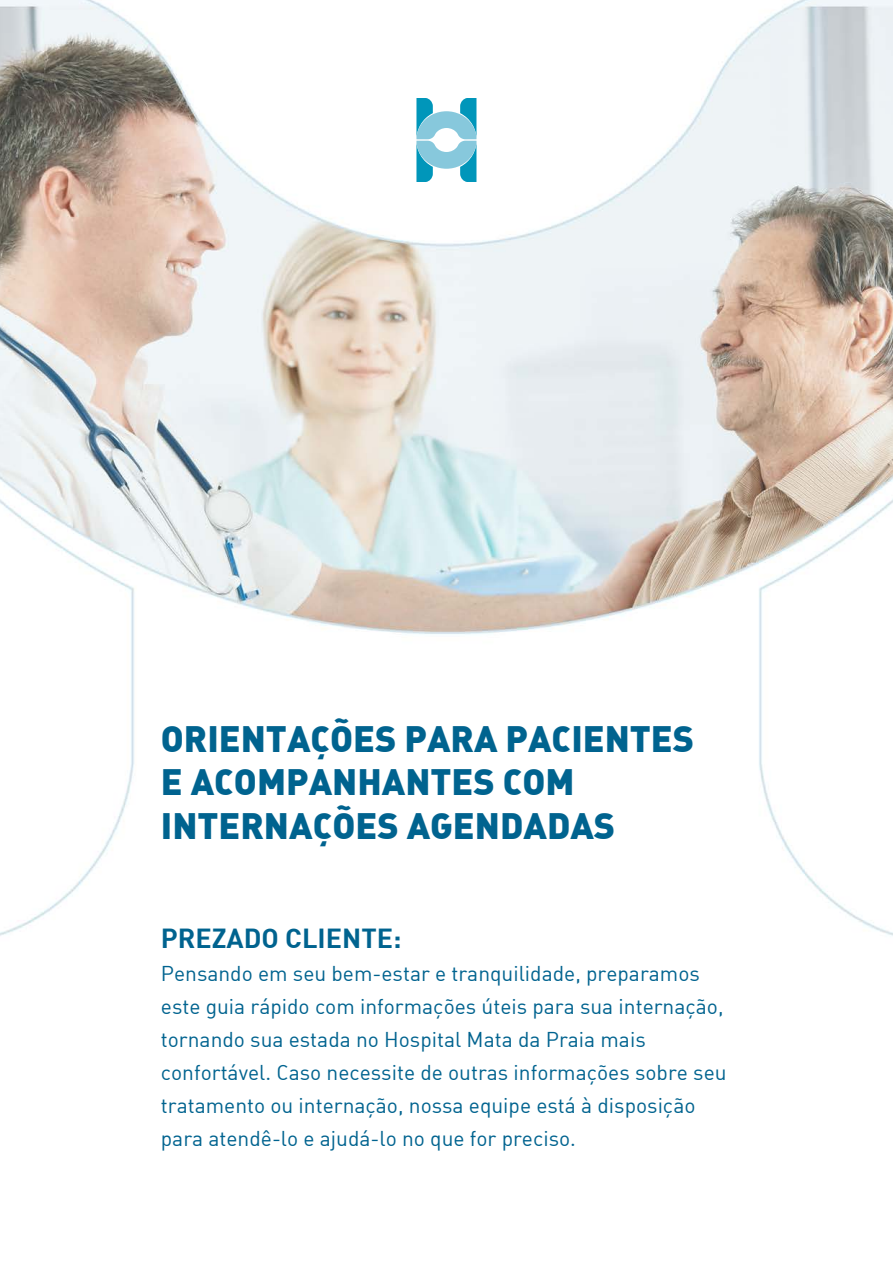
<style>
.page{position:relative;width:893px;height:1263px;background:#fff}
.page>*{position:absolute;margin:0;border:0;box-sizing:border-box;transform-origin:0 0}
.t1{font:36px/43.2px "DIN Black Alternate";color:#00638f}
.t2{font:27px "DIN Bold";color:#00638f}
.t3{font:21px/33px "DIN Regular Alternate";color:#00638f}
</style>
<div class="page">
<img style="left:0;top:0;width:893px;height:936px">
<svg style="left:416px;top:98px;width:60px;height:84px"></svg>
<h1 class="t1" style="left:161px;top:716px;width:535px">ORIENTAÇÕES PARA PACIENTES<br>E ACOMPANHANTES COM<br>INTERNAÇÕES AGENDADAS</h1>
<p class="t2" style="left:161px;top:921px;width:242px">PREZADO CLIENTE:</p>
<p class="t3" style="left:161px;top:956px;width:567px">Pensando em seu bem-estar e tranquilidade, preparamos este guia rápido com informações úteis para sua internação, tornando sua estada no Hospital Mata da Praia mais confortável. Caso necessite de outras informações sobre seu tratamento ou internação, nossa equipe está à disposição para atendê-lo e ajudá-lo no que for preciso.</p>
</div>
